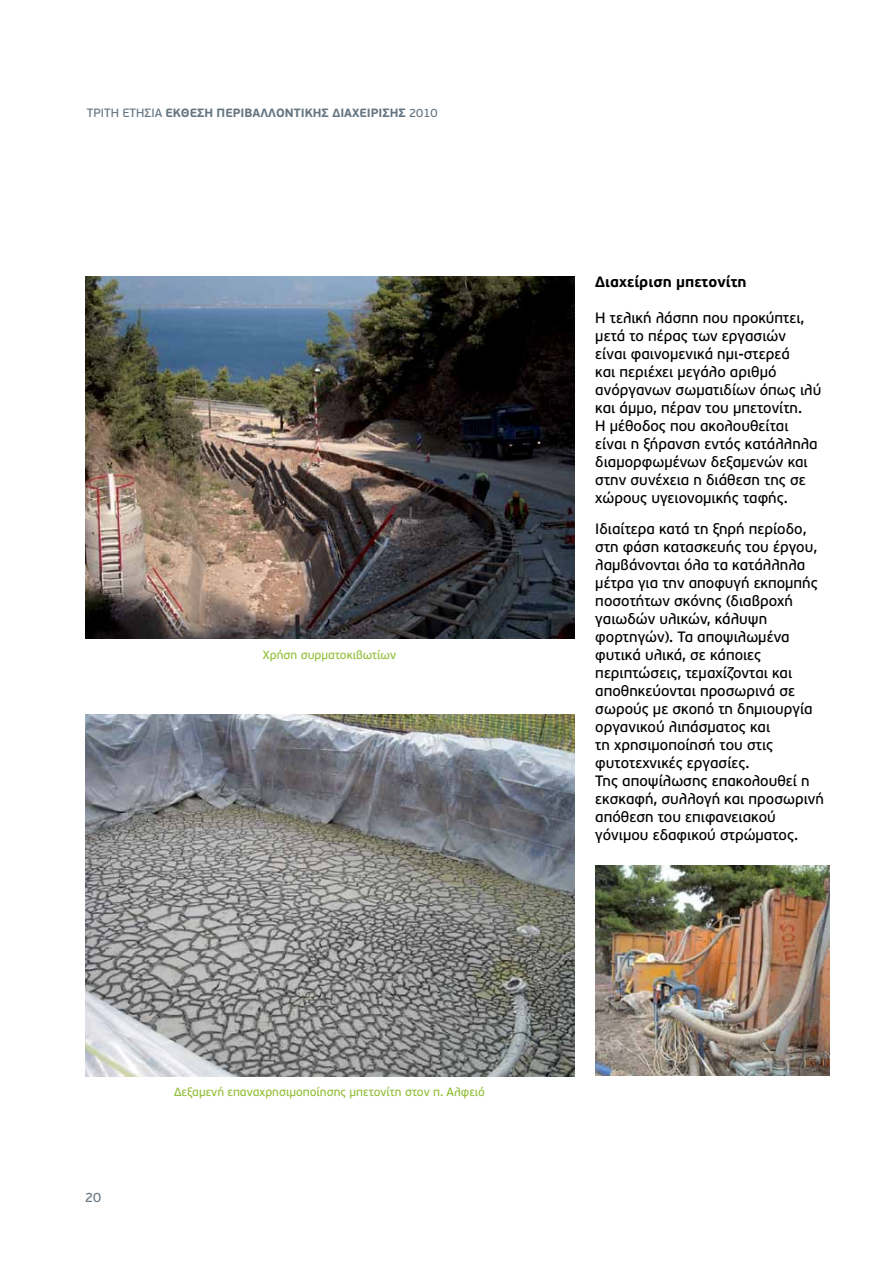
<style>
.page{position:relative;width:893px;height:1263px;background:#fff}
.page>*{position:absolute;margin:0;border:0;box-sizing:border-box;transform-origin:0 0}
.t1{font:15px/18px "PF Beau Sans Pro Bbook";color:#000}
.t2{font:700 15px "PF Beau Sans Pro";color:#000}
.t3{font:13.5px "PF Beau Sans Pro Bbook";color:#657682}
.t4{font:12px "PF Beau Sans Pro Bbook";color:#92c039}
.t5{font:700 12px "PF Beau Sans Pro";color:#657682}
.s1{font-family:"PF Beau Sans Pro Bbook";font-weight:400}
</style>
<div class="page">
<img style="left:595px;top:865px;width:234px;height:211px">
<img style="left:85px;top:277px;width:489px;height:362px">
<img style="left:85px;top:714px;width:489px;height:363px">
<p class="t5" style="left:87px;top:105px;width:352px"><span class="s1">ΤΡΙΤΗ ΕΤΗΣΙΑ</span> ΕΚΘΕΣΗ ΠΕΡΙΒΑΛΛΟΝΤΙΚΗΣ ΔΙΑΧΕΙΡΙΣΗΣ <span class="s1">2010</span></p>
<p class="t4" style="left:263px;top:648px;width:135px">Χρήση συρματοκιβωτίων</p>
<p class="t3" style="left:85px;top:1189px;width:18px">20</p>
<p class="t4" style="left:174px;top:1085px;width:312px">Δεξαμενή επαναχρησιμοποίησης μπετονίτη στον π. Αλφειό</p>
<p class="t2" style="left:595px;top:272px;width:153px">Διαχείριση μπετονίτη</p>
<p class="t1" style="left:595px;top:309px;width:228px">Η τελική λάσπη που προκύπτει, μετά το πέρας των εργασιών<br>είναι φαινομενικά ημι-στερεά<br>και περιέχει μεγάλο αριθμό ανόργανων σωματιδίων όπως ιλύ και άμμο, πέραν του μπετονίτη.<br>Η μέθοδος που ακολουθείται είναι η ξήρανση εντός κατάλληλα διαμορφωμένων δεξαμενών και στην συνέχεια η διάθεση της σε χώρους υγειονομικής ταφής.</p>
<p class="t1" style="left:595px;top:520px;width:230px">Ιδιαίτερα κατά τη ξηρή περίοδο, στη φάση κατασκευής του έργου, λαμβάνονται όλα τα κατάλληλα μέτρα για την αποφυγή εκπομπής ποσοτήτων σκόνης (διαβροχή γαιωδών υλικών, κάλυψη φορτηγών). Τα αποψιλωμένα φυτικά υλικά, σε κάποιες περιπτώσεις, τεμαχίζονται και αποθηκεύονται προσωρινά σε σωρούς με σκοπό τη δημιουργία οργανικού λιπάσματος και<br>τη χρησιμοποίησή του στις φυτοτεχνικές εργασίες.<br>Της αποψίλωσης επακολουθεί η εκσκαφή, συλλογή και προσωρινή απόθεση του επιφανειακού γόνιμου εδαφικού στρώματος.</p>
</div>
